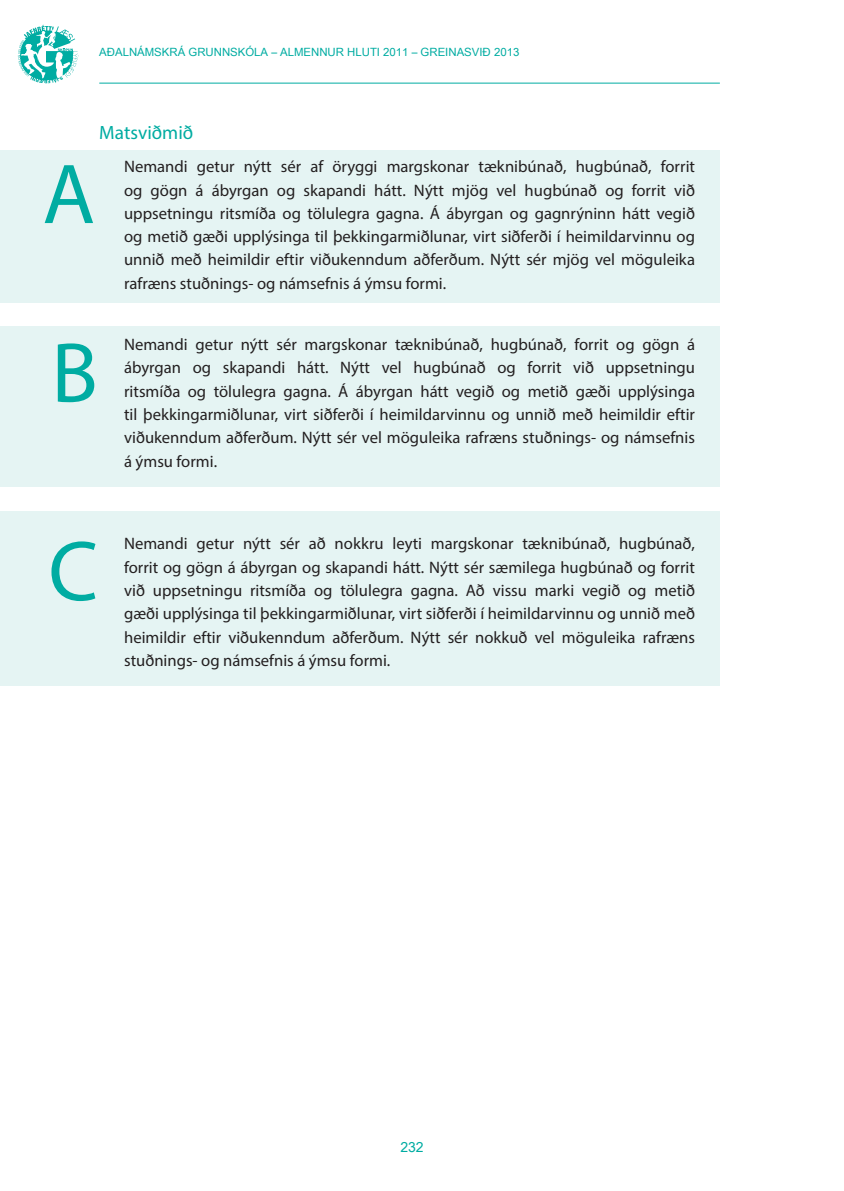
<style>
.page{position:relative;width:844px;height:1191px;background:#fff}
.page>*{position:absolute;margin:0;border:0;box-sizing:border-box;transform-origin:0 0}
.Meginmal_grunnskóli{font:85.75px "Myriad Pro";color:#00aca2}
.millifyrirsagnir_græ{font:19.25px "Myriad Pro";color:#00aca2}
.Meginmal_grunnskóli-2{font:16.62px/23.3px "Myriad Pro";color:#231f20;text-align:justify}
.t1{font:14px "Arial Unicode MS";color:#00aca2}
.t2{font:11.38px "Arial Unicode MS";color:#00aca2}
</style>
<div class="page">
<svg style="left:18px;top:25px;width:61px;height:58px"></svg>
<hr style="left:99px;top:83px;width:620px;height:1px;background:#00aca2">
<div style="left:0;top:326px;width:719px;height:160px;background:#e5f4f3"></div>
<div style="left:0;top:511px;width:719px;height:175px;background:#e5f4f3"></div>
<div style="left:0;top:150px;width:719px;height:153px;background:#e5f4f3"></div>
<p class="t2" style="left:99px;top:44px;width:421px">AÐALNÁMSKRÁ GRUNNSKÓLA – ALMENNUR HLUTI 2011 – GREINASVIÐ 2013</p>
<p class="millifyrirsagnir_græ" style="left:99px;top:121px;width:95px">Matsviðmið</p>
<p class="Meginmal_grunnskóli-2" style="left:124px;top:155px;width:572px">Nemandi getur nýtt sér af öryggi margskonar tæknibúnað, hugbúnað, forrit og gögn á ábyrgan og skapandi hátt. Nýtt mjög vel hugbúnað og forrit við uppsetningu ritsmíða og tölulegra gagna. Á ábyrgan og gagnrýninn hátt vegið og metið gæði upplýsinga til þekkingarmiðlunar, virt siðferði í heimildarvinnu og unnið með heimildir eftir viðukenndum aðferðum. Nýtt sér mjög vel möguleika rafræns stuðnings- og námsefnis á ýmsu formi.</p>
<p class="Meginmal_grunnskóli" style="left:43px;top:141px;width:54px">A</p>
<p class="Meginmal_grunnskóli" style="left:51px;top:320px;width:48px">B</p>
<p class="Meginmal_grunnskóli" style="left:48px;top:518px;width:51px">C</p>
<p class="Meginmal_grunnskóli-2" style="left:124px;top:333px;width:572px">Nemandi getur nýtt sér margskonar tæknibúnað, hugbúnað, forrit og gögn á ábyrgan og skapandi hátt. Nýtt vel hugbúnað og forrit við uppsetningu ritsmíða og tölulegra gagna. Á ábyrgan hátt vegið og metið gæði upplýsinga til þekkingarmiðlunar, virt siðferði í heimildarvinnu og unnið með heimildir eftir viðukenndum aðferðum. Nýtt sér vel möguleika rafræns stuðnings- og námsefnis á ýmsu formi.</p>
<p class="Meginmal_grunnskóli-2" style="left:124px;top:532px;width:572px">Nemandi getur nýtt sér að nokkru leyti margskonar tæknibúnað, hugbúnað, forrit og gögn á ábyrgan og skapandi hátt. Nýtt sér sæmilega hugbúnað og forrit við uppsetningu ritsmíða og tölulegra gagna. Að vissu marki vegið og metið gæði upplýsinga til þekkingarmiðlunar, virt siðferði í heimildarvinnu og unnið með heimildir eftir viðukenndum aðferðum. Nýtt sér nokkuð vel möguleika rafræns stuðnings- og námsefnis á ýmsu formi.</p>
<p class="t1" style="left:400px;top:1137px;width:25px">232</p>
</div>
